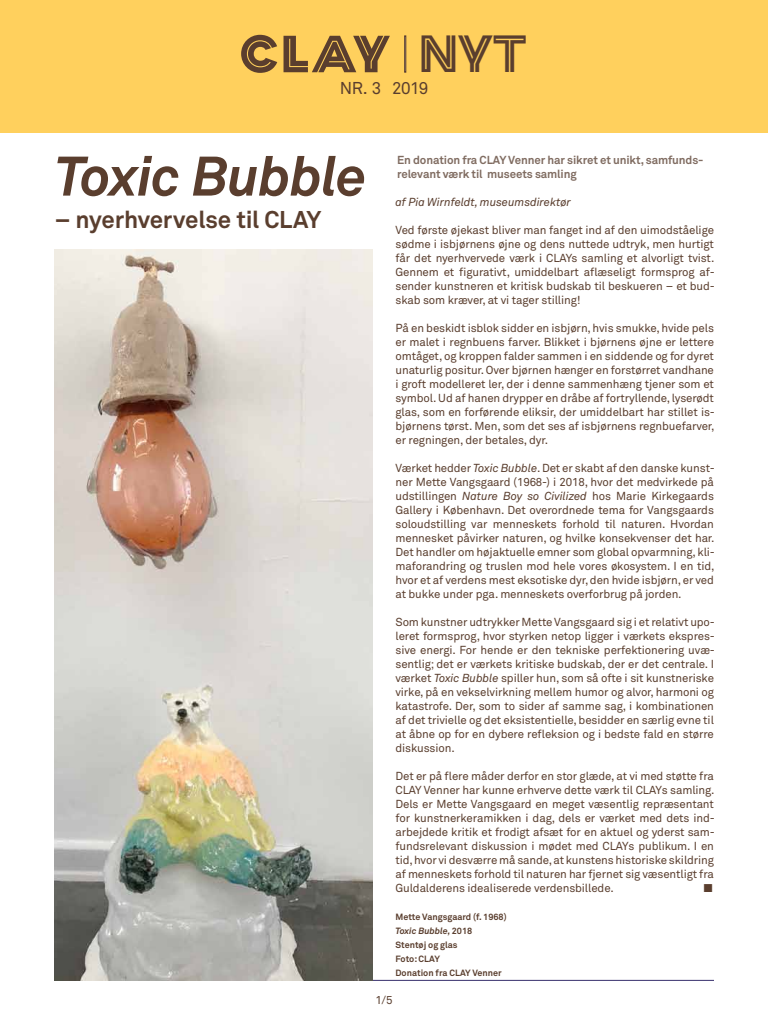
<style>
.page{position:relative;width:768px;height:1024px;background:#fff}
.page>*{position:absolute;margin:0;border:0;box-sizing:border-box;transform-origin:0 0}
.t1{font:italic 700 55px "Akkurat";letter-spacing:-.02em;color:#5a3e2e}
.t2{font:48.8px "Clay";color:#5a3e2e}
.t3{font:700 24px "Akkurat";letter-spacing:-.01em;color:#5a3e2e}
.t4{font:17px "Akkurat";letter-spacing:-.03em;color:#5a3e2e}
.t5{font:11.5px/14px "Akkurat";letter-spacing:-.01em;color:#5a3e2e;text-align:justify}
.t6{font:700 11.5px/14px "Akkurat";letter-spacing:-.01em;color:#806c61}
.t7{font:italic 11.5px "Akkurat";letter-spacing:-.01em;color:#5a3e2e}
.t8{font:11.5px "Zapf Dingbats ITC";color:#5a3e2e}
.t9{font:700 9px/14px "Akkurat";color:#5a3e2e}
.s1{font-style:italic}
</style>
<div class="page">
<hr style="left:54px;top:980px;width:660px;height:1px;background:#372f6c">
<img style="left:54px;top:249px;width:319px;height:732px">
<div style="left:0;top:0;width:768px;height:132px;background:#ffd05d"></div>
<svg style="left:241px;top:35px;width:149px;height:38px"></svg>
<div style="left:404px;top:35px;width:2px;height:38px;background:#fff;border:1px solid #5a3e2e"></div>
<h2 class="t2" style="left:418px;top:23px;width:110px">NYT</h2>
<h3 class="t4" style="left:340px;top:78px;width:90px">NR. 3 2019</h3>
<h1 class="t1" style="left:55px;top:142px;width:313px">Toxic Bubble</h1>
<h3 class="t3" style="left:55px;top:204px;width:268px">– nyerhvervelse til CLAY</h3>
<p class="t6" style="left:397px;top:153px;width:308px">En donation fra CLAY Venner har sikret et unikt, samfunds&shy;relevant værk til museets samling</p>
<p class="t7" style="left:396px;top:195px;width:177px">af Pia Wirnfeldt, museumsdirektør</p>
<p class="t5" style="left:396px;top:223px;width:321px">Ved første øjekast bliver man fanget ind af den uimodståelige sødme i isbjørnens øjne og dens nuttede udtryk, men hurtigt får det nyerhvervede værk i CLAYs samling et alvorligt tvist.<br>Gennem et figurativt, umiddelbart aflæseligt formsprog af&shy;sender kunstneren et kritisk budskab til beskueren – et bud&shy;skab som kræver, at vi tager stilling!</p>
<p class="t5" style="left:396px;top:321px;width:321px">På en beskidt isblok sidder en isbjørn, hvis smukke, hvide pels er malet i regnbuens farver. Blikket i bjørnens øjne er lettere omtåget, og kroppen falder sammen i en siddende og for dyret unaturlig positur. Over bjørnen hænger en forstørret vandhane i groft modelleret ler, der i denne sammenhæng tjener som et symbol. Ud af hanen drypper en dråbe af fortryllende, lyserødt glas, som en forførende eliksir, der umiddelbart har stillet is&shy;bjørnens tørst. Men, som det ses af isbjørnens regnbuefarver, er regningen, der betales, dyr.</p>
<p class="t5" style="left:396px;top:461px;width:321px">Værket hedder <span class="s1">Toxic Bubble</span>. Det er skabt af den danske kunst&shy;ner Mette Vangsgaard (1968-) i 2018, hvor det medvirkede på udstillingen <span class="s1">Nature Boy so Civilized</span> hos Marie Kirkegaards Gallery i København. Det overordnede tema for Vangsgaards soloudstilling var menneskets forhold til naturen. Hvordan mennesket påvirker naturen, og hvilke konsekvenser det har.<br>Det handler om højaktuelle emner som global opvarmning, kli&shy;maforandring og truslen mod hele vores økosystem. I en tid, hvor et af verdens mest eksotiske dyr, den hvide isbjørn, er ved at bukke under pga. menneskets overforbrug på jorden.</p>
<p class="t5" style="left:396px;top:615px;width:321px">Som kunstner udtrykker Mette Vangsgaard sig i et relativt upo&shy;leret formsprog, hvor styrken netop ligger i værkets ekspres&shy;sive energi. For hende er den tekniske perfektionering uvæ&shy;sentlig; det er værkets kritiske budskab, der er det centrale. I værket <span class="s1">Toxic Bubble</span> spiller hun, som så ofte i sit kunstneriske virke, på en vekselvirkning mellem humor og alvor, harmoni og katastrofe. Der, som to sider af samme sag, i kombinationen af det trivielle og det eksistentielle, besidder en særlig evne til at åbne op for en dybere refleksion og i bedste fald en større diskussion.</p>
<p class="t5" style="left:396px;top:769px;width:321px">Det er på flere måder derfor en stor glæde, at vi med støtte fra CLAY Venner har kunne erhverve dette værk til CLAYs samling.<br>Dels er Mette Vangsgaard en meget væsentlig repræsentant for kunstnerkeramikken i dag, dels er værket med dets ind&shy;arbejdede kritik et frodigt afsæt for en aktuel og yderst sam&shy;fundsrelevant diskussion i mødet med CLAYs publikum. I en tid, hvor vi desværre må sande, at kunstens historiske skildring af menneskets forhold til naturen har fjernet sig væsentligt fra Guldalderens idealiserede verdensbillede.</p>
<p class="t8" style="left:704px;top:882px;width:10px">■</p>
<p class="t9" style="left:396px;top:910px;width:113px">Mette Vangsgaard (f. 1968)<br><span class="s1">Toxic Bubble,</span> 2018<br>Stentøj og glas<br>Foto: CLAY<br>Donation fra CLAY Venner</p>
<p class="t5" style="left:375px;top:993px;width:19px">1/5</p>
</div>
